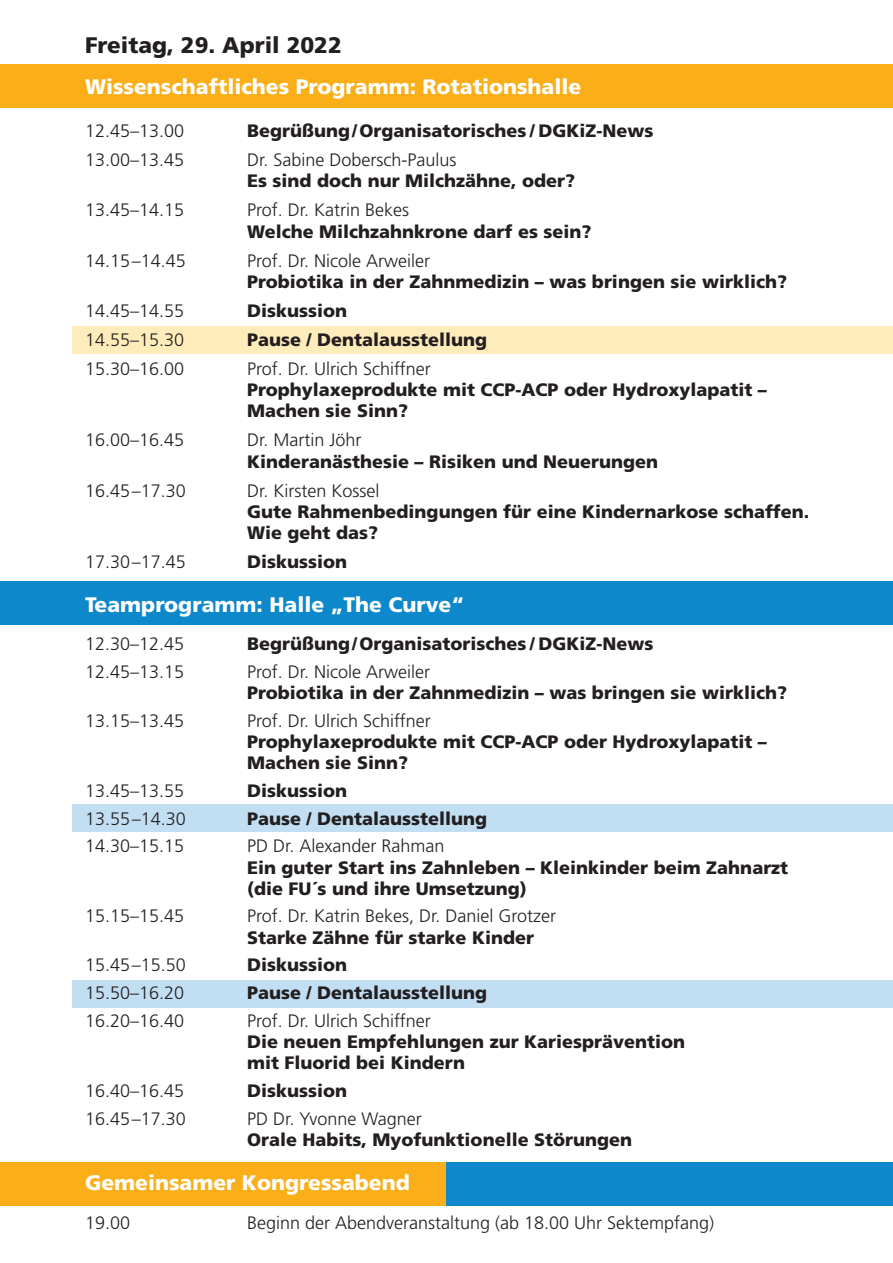
<style>
.page{position:relative;width:893px;height:1263px;background:#fff}
.page>*{position:absolute;margin:0;border:0;box-sizing:border-box;transform-origin:0 0}
.t1{font:900 22.5px "Frutiger";color:#231f20}
.t2{font:900 21px "Frutiger";color:#fff}
.t3{font:900 18px/21.3px "Frutiger";color:#231f20}
.t4{font:300 18px "Frutiger";color:#231f20}
</style>
<div class="page">
<div style="left:72px;top:980px;width:821px;height:27px;background:#c1def3"></div>
<div style="left:72px;top:804px;width:821px;height:28px;background:#c1def3"></div>
<div style="left:72px;top:326px;width:821px;height:28px;background:#feedbb"></div>
<div style="left:0;top:1162px;width:893px;height:43px;background:#faaf18"></div>
<div style="left:0;top:64px;width:893px;height:43px;background:#faaf18"></div>
<div style="left:0;top:581px;width:893px;height:44px;background:#0c88cb"></div>
<div style="left:446px;top:1162px;width:447px;height:43px;background:#0c88cb"></div>
<p class="t1" style="left:85px;top:32px;width:258px">Freitag, 29. April 2022</p>
<p class="t2" style="left:85px;top:74px;width:498px">Wissenschaftliches Programm: Rotationshalle</p>
<p class="t4" style="left:85px;top:121px;width:101px">12.45–13.00</p>
<p class="t3" style="left:247px;top:120px;width:408px">Begrüßung/Organisatorisches / DGKiZ-News</p>
<p class="t4" style="left:85px;top:150px;width:101px">13.00–13.45</p>
<p class="t4" style="left:247px;top:150px;width:211px">Dr. Sabine Dobersch-Paulus</p>
<p class="t3" style="left:247px;top:170px;width:330px">Es sind doch nur Milchzähne, oder?</p>
<p class="t4" style="left:85px;top:200px;width:101px">13.45–14.15</p>
<p class="t4" style="left:247px;top:200px;width:164px">Prof. Dr. Katrin Bekes</p>
<p class="t3" style="left:247px;top:220px;width:346px">Welche Milchzahnkrone darf es sein?</p>
<p class="t4" style="left:85px;top:250px;width:102px">14.15–14.45</p>
<p class="t4" style="left:247px;top:250px;width:185px">Prof. Dr. Nicole Arweiler</p>
<p class="t3" style="left:247px;top:271px;width:542px">Probiotika in der Zahnmedizin – was bringen sie wirklich?</p>
<p class="t4" style="left:85px;top:300px;width:101px">14.45–14.55</p>
<p class="t3" style="left:247px;top:299px;width:102px">Diskussion</p>
<p class="t4" style="left:85px;top:329px;width:101px">14.55–15.30</p>
<p class="t3" style="left:247px;top:328px;width:242px">Pause / Dentalausstellung</p>
<p class="t4" style="left:85px;top:358px;width:101px">15.30–16.00</p>
<p class="t4" style="left:247px;top:358px;width:185px">Prof. Dr. Ulrich Schiffner</p>
<p class="t3" style="left:247px;top:379px;width:521px">Prophylaxeprodukte mit CCP-ACP oder Hydroxylapatit –<br>Machen sie Sinn?</p>
<p class="t4" style="left:85px;top:430px;width:101px">16.00–16.45</p>
<p class="t4" style="left:247px;top:430px;width:116px">Dr. Martin Jöhr</p>
<p class="t3" style="left:247px;top:450px;width:413px">Kinderanästhesie – Risiken und Neuerungen</p>
<p class="t4" style="left:85px;top:480px;width:102px">16.45–17.30</p>
<p class="t4" style="left:247px;top:480px;width:134px">Dr. Kirsten Kossel</p>
<p class="t3" style="left:247px;top:501px;width:564px">Gute Rahmenbedingungen für eine Kindernarkose schaffen.<br>Wie geht das?</p>
<p class="t4" style="left:85px;top:552px;width:102px">17.30–17.45</p>
<p class="t3" style="left:247px;top:551px;width:102px">Diskussion</p>
<p class="t2" style="left:85px;top:591px;width:381px">Teamprogramm: Halle „The Curve“</p>
<p class="t4" style="left:85px;top:633px;width:101px">12.30–12.45</p>
<p class="t3" style="left:247px;top:633px;width:408px">Begrüßung/Organisatorisches / DGKiZ-News</p>
<p class="t4" style="left:85px;top:661px;width:101px">12.45–13.15</p>
<p class="t4" style="left:247px;top:661px;width:185px">Prof. Dr. Nicole Arweiler</p>
<p class="t3" style="left:247px;top:682px;width:542px">Probiotika in der Zahnmedizin – was bringen sie wirklich?</p>
<p class="t4" style="left:85px;top:710px;width:101px">13.15–13.45</p>
<p class="t4" style="left:247px;top:710px;width:185px">Prof. Dr. Ulrich Schiffner</p>
<p class="t3" style="left:247px;top:731px;width:521px">Prophylaxeprodukte mit CCP-ACP oder Hydroxylapatit –<br>Machen sie Sinn?</p>
<p class="t4" style="left:85px;top:780px;width:101px">13.45–13.55</p>
<p class="t3" style="left:247px;top:779px;width:102px">Diskussion</p>
<p class="t4" style="left:85px;top:808px;width:102px">13.55–14.30</p>
<p class="t3" style="left:247px;top:807px;width:242px">Pause / Dentalausstellung</p>
<p class="t4" style="left:85px;top:836px;width:101px">14.30–15.15</p>
<p class="t4" style="left:247px;top:836px;width:199px">PD Dr. Alexander Rahman</p>
<p class="t3" style="left:247px;top:856px;width:543px">Ein guter Start ins Zahnleben – Kleinkinder beim Zahnarzt (die FU´s und ihre Umsetzung)</p>
<p class="t4" style="left:85px;top:906px;width:101px">15.15–15.45</p>
<p class="t4" style="left:247px;top:906px;width:311px">Prof. Dr. Katrin Bekes, Dr. Daniel Grotzer</p>
<p class="t3" style="left:247px;top:926px;width:289px">Starke Zähne für starke Kinder</p>
<p class="t4" style="left:85px;top:955px;width:102px">15.45–15.50</p>
<p class="t3" style="left:247px;top:954px;width:102px">Diskussion</p>
<p class="t4" style="left:85px;top:983px;width:101px">15.50–16.20</p>
<p class="t3" style="left:247px;top:982px;width:242px">Pause / Dentalausstellung</p>
<p class="t4" style="left:85px;top:1010px;width:101px">16.20–16.40</p>
<p class="t4" style="left:247px;top:1010px;width:185px">Prof. Dr. Ulrich Schiffner</p>
<p class="t3" style="left:247px;top:1031px;width:440px">Die neuen Empfehlungen zur Kariesprävention mit Fluorid bei Kindern</p>
<p class="t4" style="left:85px;top:1081px;width:101px">16.40–16.45</p>
<p class="t3" style="left:247px;top:1080px;width:102px">Diskussion</p>
<p class="t4" style="left:85px;top:1108px;width:102px">16.45–17.30</p>
<p class="t4" style="left:247px;top:1108px;width:176px">PD Dr. Yvonne Wagner</p>
<p class="t3" style="left:247px;top:1129px;width:387px">Orale Habits, Myofunktionelle Störungen</p>
<p class="t2" style="left:85px;top:1170px;width:326px">Gemeinsamer Kongressabend</p>
<p class="t4" style="left:85px;top:1213px;width:47px">19.00</p>
<p class="t4" style="left:247px;top:1213px;width:469px">Beginn der Abendveranstaltung (ab 18.00 Uhr Sektempfang)</p>
</div>
